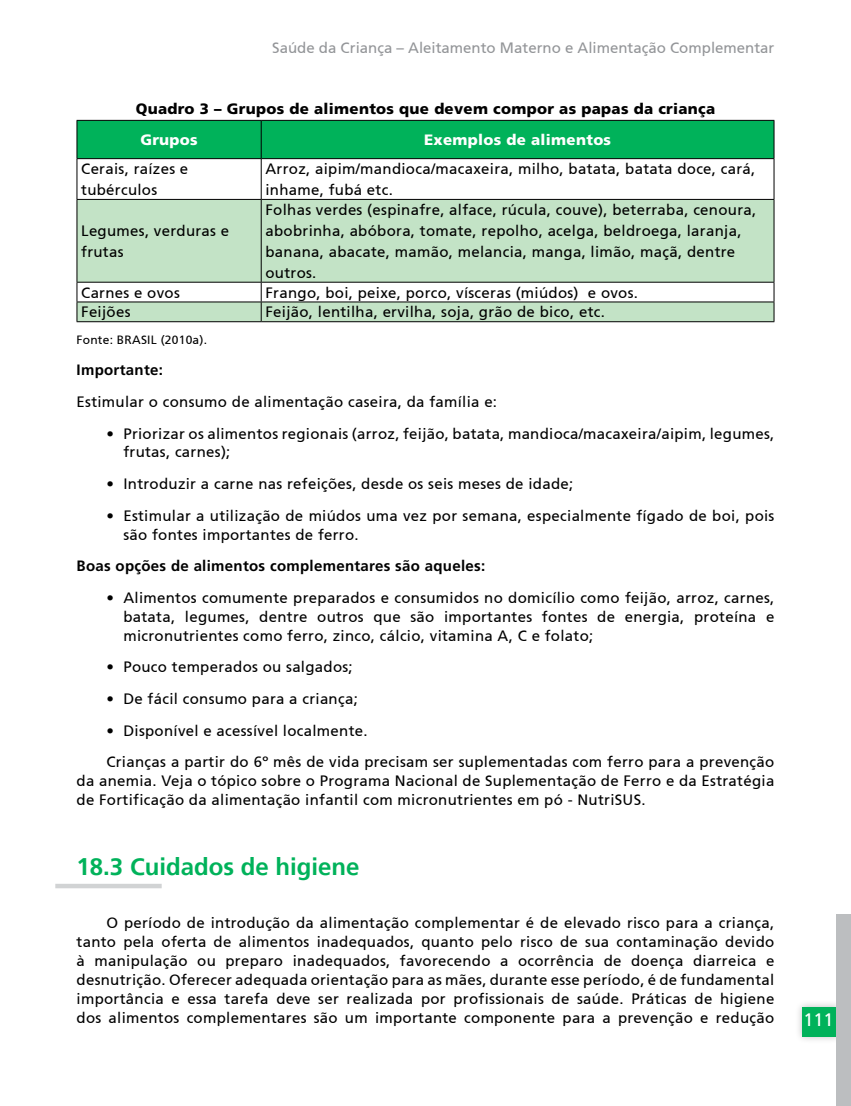
<style>
.page{position:relative;width:851px;height:1106px;background:#fff}
.page>*{position:absolute;margin:0;border:0;box-sizing:border-box;transform-origin:0 0}
.t1{font:700 24px "Frutiger 65";color:#00b25a}
.t2{font:18px "Frutiger 55 Roman";color:#fff}
.t3{font:15px/18.9px "Frutiger 55 Roman";letter-spacing:.02em;color:#000}
.t4{font:15px "Frutiger 55 Roman";color:#939598}
.t5{font:700 15px "Frutiger";letter-spacing:.02em;color:#000}
.t6{font:900 15px "Frutiger";letter-spacing:.02em;color:#000}
.t7{font:900 15px "Frutiger";letter-spacing:.02em;color:#fff}
.t8{font:12px "Frutiger 55 Roman";letter-spacing:.02em;color:#000}
</style>
<div class="page">
<div style="left:794px;top:999px;width:52px;height:44px;background:#000;opacity:.25"></div>
<div style="left:802px;top:1006px;width:36px;height:30px;background:#00b25a"></div>
<div style="left:836px;top:914px;width:14px;height:192px;background:#bcbec0"></div>
<div style="left:55px;top:883px;width:107px;height:5px;background:#d1d3d4"></div>
<div style="left:78px;top:121px;width:695px;height:37px;background:#00b25a"></div>
<svg style="left:78px;top:200px;width:695px;height:121px;fill:#c3e3c6"></svg>
<hr style="left:77px;top:120px;width:184px;height:1px;background:#000">
<hr style="left:261px;top:120px;width:513px;height:1px;background:#000">
<hr style="left:77px;top:158px;width:184px;height:1px;background:#000">
<hr style="left:261px;top:158px;width:513px;height:1px;background:#000">
<hr style="left:77px;top:199px;width:184px;height:1px;background:#000">
<hr style="left:261px;top:199px;width:513px;height:1px;background:#000">
<hr style="left:77px;top:282px;width:184px;height:1px;background:#000">
<hr style="left:261px;top:282px;width:513px;height:1px;background:#000">
<hr style="left:77px;top:301px;width:184px;height:1px;background:#000">
<hr style="left:261px;top:301px;width:513px;height:1px;background:#000">
<hr style="left:77px;top:321px;width:184px;height:1px;background:#000">
<hr style="left:261px;top:321px;width:513px;height:1px;background:#000">
<hr style="left:77px;top:121px;width:1px;height:37px;background:#000">
<hr style="left:77px;top:159px;width:1px;height:40px;background:#000">
<hr style="left:77px;top:200px;width:1px;height:82px;background:#000">
<svg style="left:77px;top:282px;width:1px;height:39px"></svg>
<hr style="left:261px;top:121px;width:1px;height:37px;background:#000">
<hr style="left:773px;top:121px;width:1px;height:37px;background:#000">
<hr style="left:261px;top:159px;width:1px;height:40px;background:#000">
<hr style="left:773px;top:159px;width:1px;height:40px;background:#000">
<hr style="left:261px;top:200px;width:1px;height:82px;background:#000">
<hr style="left:773px;top:200px;width:1px;height:82px;background:#000">
<svg style="left:261px;top:282px;width:1px;height:39px"></svg>
<svg style="left:773px;top:282px;width:1px;height:39px"></svg>
<p class="t4" style="left:272px;top:39px;width:503px">Saúde da Criança – Aleitamento Materno e Alimentação Complementar</p>
<p class="t6" style="left:136px;top:100px;width:581px">Quadro 3 – Grupos de alimentos que devem compor as papas da criança</p>
<p class="t7" style="left:140px;top:131px;width:59px">Grupos</p>
<p class="t7" style="left:424px;top:131px;width:188px">Exemplos de alimentos</p>
<p class="t3" style="left:81px;top:158px;width:109px;line-height:21px">Cerais, raízes e tubérculos</p>
<p class="t3" style="left:265px;top:158px;width:491px;line-height:21px">Arroz, aipim/mandioca/macaxeira, milho, batata, batata doce, cará, inhame, fubá etc.</p>
<p class="t3" style="left:81px;top:220px;width:149px;line-height:21px">Legumes, verduras e frutas</p>
<p class="t3" style="left:265px;top:199px;width:492px;line-height:21px">Folhas verdes (espinafre, alface, rúcula, couve), beterraba, cenoura, abobrinha, abóbora, tomate, repolho, acelga, beldroega, laranja, banana, abacate, mamão, melancia, manga, limão, maçã, dentre outros.</p>
<p class="t3" style="left:81px;top:283px;width:100px">Carnes e ovos</p>
<p class="t3" style="left:265px;top:283px;width:374px">Frango, boi, peixe, porco, vísceras (miúdos) e ovos.</p>
<p class="t3" style="left:81px;top:303px;width:51px">Feijões</p>
<p class="t3" style="left:265px;top:303px;width:341px">Feijão, lentilha, ervilha, soja, grão de bico, etc.</p>
<p class="t8" style="left:77px;top:332px;width:132px">Fonte: BRASIL (2010a).</p>
<p class="t5" style="left:77px;top:361px;width:88px">Importante:</p>
<p class="t3" style="left:77px;top:392px;width:422px">Estimular o consumo de alimentação caseira, da família e:</p>
<p class="t3" style="left:123px;top:424px;width:652px;text-indent:-17px">• Priorizar os alimentos regionais (arroz, feijão, batata, mandioca/macaxeira/aipim, legumes, frutas, carnes);</p>
<p class="t3" style="left:106px;top:474px;width:468px">• Introduzir a carne nas refeições, desde os seis meses de idade;</p>
<p class="t3" style="left:123px;top:506px;width:652px;text-indent:-17px">• Estimular a utilização de miúdos uma vez por semana, especialmente fígado de boi, pois são fontes importantes de ferro.</p>
<p class="t5" style="left:77px;top:557px;width:410px">Boas opções de alimentos complementares são aqueles:</p>
<p class="t3" style="left:123px;top:588px;width:652px;text-align:justify;text-indent:-17px">• Alimentos comumente preparados e consumidos no domicílio como feijão, arroz, carnes, batata, legumes, dentre outros que são importantes fontes de energia, proteína e micronutrientes como ferro, zinco, cálcio, vitamina A, C e folato;</p>
<p class="t3" style="left:106px;top:658px;width:248px">• Pouco temperados ou salgados;</p>
<p class="t3" style="left:106px;top:689px;width:253px">• De fácil consumo para a criança;</p>
<p class="t3" style="left:106px;top:715px;width:669px;line-height:31.7px">• Disponível e acessível localmente.<br>Crianças a partir do 6º mês de vida precisam ser suplementadas com ferro para a prevenção</p>
<p class="t3" style="left:77px;top:771px;width:699px">da anemia. Veja o tópico sobre o Programa Nacional de Suplementação de Ferro e da Estratégia de Fortificação da alimentação infantil com micronutrientes em pó - NutriSUS.</p>
<h1 class="t1" style="left:77px;top:852px;width:284px">18.3 Cuidados de higiene</h1>
<p class="t3" style="left:77px;top:913px;width:699px;text-align:justify;text-indent:30px">O período de introdução da alimentação complementar é de elevado risco para a criança, tanto pela oferta de alimentos inadequados, quanto pelo risco de sua contaminação devido à manipulação ou preparo inadequados, favorecendo a ocorrência de doença diarreica e desnutrição. Oferecer adequada orientação para as mães, durante esse período, é de fundamental importância e essa tarefa deve ser realizada por profissionais de saúde. Práticas de higiene dos alimentos complementares são um importante componente para a prevenção e redução</p>
<p class="t2" style="left:803px;top:1009px;width:32px">111</p>
</div>
